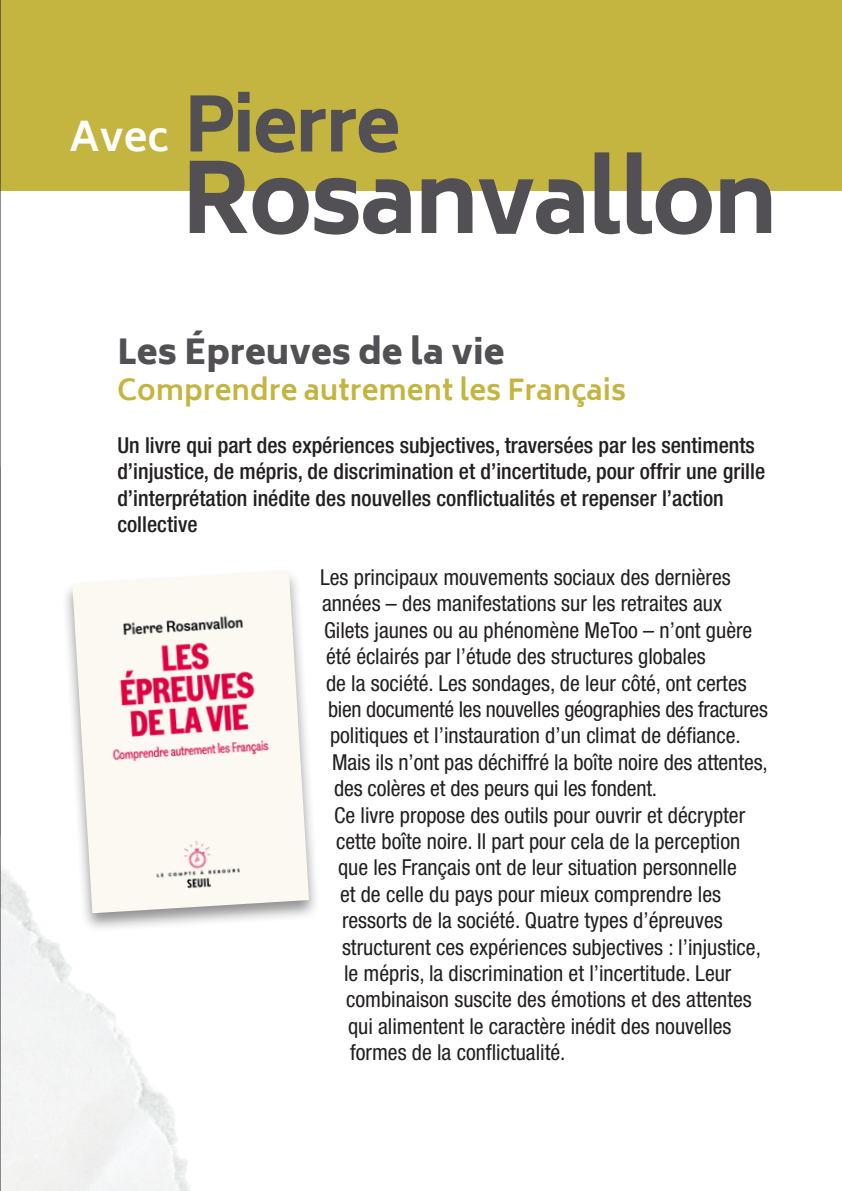
<style>
.page{position:relative;width:842px;height:1191px;background:#fff}
.page>*{position:absolute;margin:0;border:0;box-sizing:border-box;transform-origin:0 0}
.t1{font:800 95.2px "Biryani";letter-spacing:-.025em;color:#525055}
.t2{font:800 74px "Biryani";letter-spacing:-.03em;color:#525055}
.t3{font:900 34px "Biryani";color:#525055}
.t4{font:700 28px "Biryani";color:#c4b540}
.t5{font:condensed 22px "Helvetica Neue LT Std";color:#231f20}
.t6{font:500 condensed 22px/26.4px "Helvetica Neue LT Std";color:#231f20}
.s1{font-weight:700;font-size:39.6px;color:#fff}
</style>
<div class="page">
<div style="left:0;top:0;width:842px;height:191px;background:#c4b540"></div>
<svg style="left:204px;top:191px;width:33px;height:6px"></svg>
<div style="left:60px;top:568px;width:261px;height:365px;background:#231f20;opacity:.5"></div>
<img style="left:72px;top:571px;width:237px;height:342px">
<hr style="left:0;top:0;width:1px;height:1191px;background:#231f20">
<p class="t2" style="left:69px;top:83px;width:333px"><span class="s1">Avec</span> Pierre</p>
<p class="t1" style="left:181px;top:144px;width:598px">Rosanvallon</p>
<p class="t3" style="left:117px;top:332px;width:389px">Les Épreuves de la vie</p>
<p class="t4" style="left:117px;top:374px;width:510px">Comprendre autrement les Français</p>
<p class="t6" style="left:117px;top:431px;width:649px">Un livre qui part des expériences subjectives, traversées par les sentiments d’injustice, de mépris, de discrimination et d’incertitude, pour offrir une grille d’interprétation inédite des nouvelles conflictualités et repenser l’action collective</p>
<p class="t5" style="left:320px;top:564px;width:412px">Les principaux mouvements sociaux des dernières</p>
<p class="t5" style="left:322px;top:591px;width:401px">années – des manifestations sur les retraites aux</p>
<p class="t5" style="left:324px;top:617px;width:430px">Gilets jaunes ou au phénomène MeToo – n’ont guère</p>
<p class="t5" style="left:326px;top:643px;width:381px">été éclairés par l’étude des structures globales</p>
<p class="t5" style="left:326px;top:670px;width:422px">de la société. Les sondages, de leur côté, ont certes</p>
<p class="t5" style="left:328px;top:696px;width:441px">bien documenté les nouvelles géographies des fractures</p>
<p class="t5" style="left:330px;top:723px;width:412px">politiques et l’instauration d’un climat de défiance.</p>
<p class="t5" style="left:332px;top:749px;width:437px">Mais ils n’ont pas déchiffré la boîte noire des attentes,</p>
<p class="t5" style="left:334px;top:775px;width:325px">des colères et des peurs qui les fondent.</p>
<p class="t5" style="left:334px;top:802px;width:413px">Ce livre propose des outils pour ouvrir et décrypter</p>
<p class="t5" style="left:336px;top:828px;width:406px">cette boîte noire. Il part pour cela de la perception</p>
<p class="t5" style="left:338px;top:855px;width:400px">que les Français ont de leur situation personnelle</p>
<p class="t5" style="left:340px;top:881px;width:383px">et de celle du pays pour mieux comprendre les</p>
<p class="t5" style="left:342px;top:907px;width:382px">ressorts de la société. Quatre types d’épreuves</p>
<p class="t5" style="left:342px;top:934px;width:420px">structurent ces expériences subjectives : l’injustice,</p>
<p class="t5" style="left:344px;top:960px;width:389px">le mépris, la discrimination et l’incertitude. Leur</p>
<p class="t5" style="left:346px;top:987px;width:407px">combinaison suscite des émotions et des attentes</p>
<p class="t5" style="left:348px;top:1013px;width:385px">qui alimentent le caractère inédit des nouvelles</p>
<p class="t5" style="left:350px;top:1039px;width:217px">formes de la conflictualité.</p>
</div>
